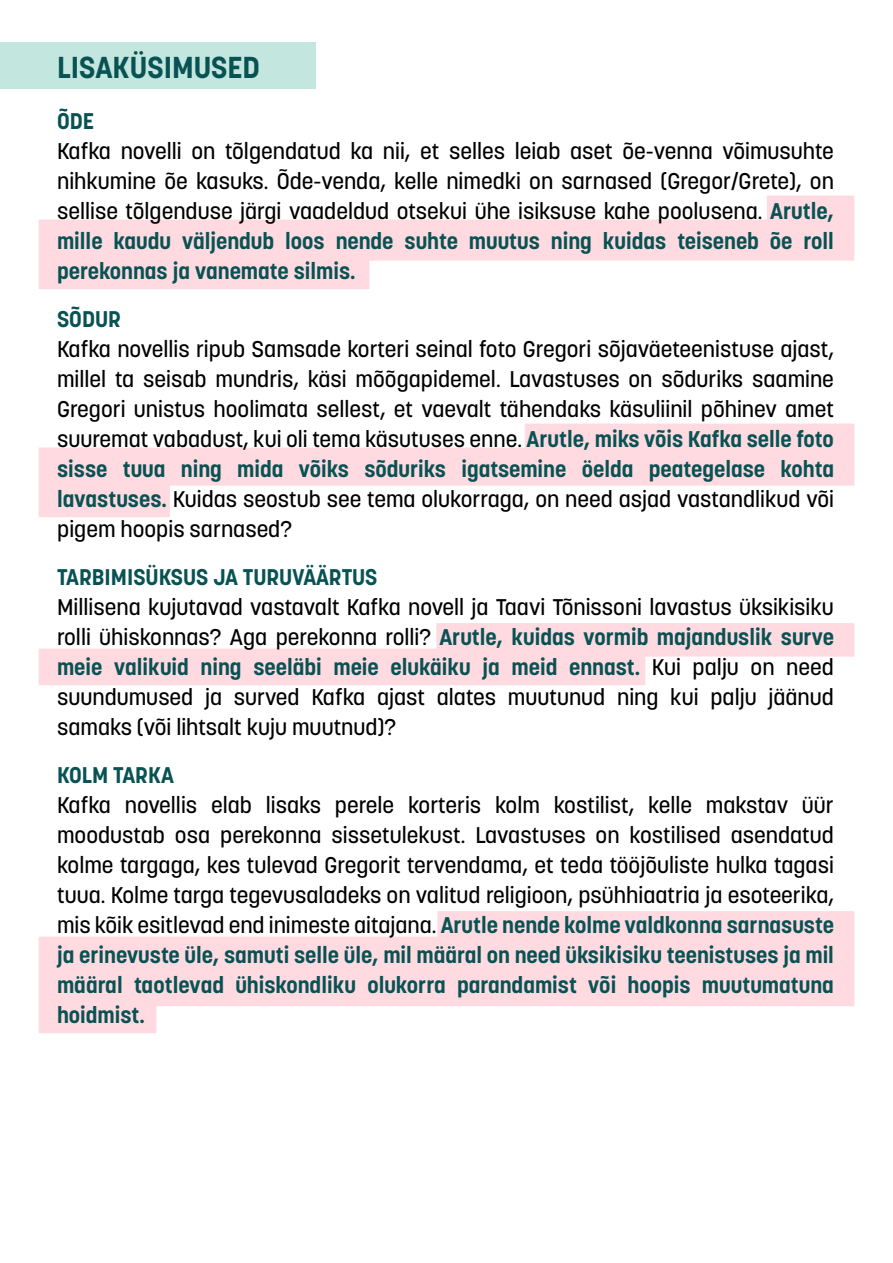
<style>
.page{position:relative;width:893px;height:1263px;background:#fff}
.page>*{position:absolute;margin:0;border:0;box-sizing:border-box;transform-origin:0 0}
.t1{font:700 30px "Korolev";color:#085253}
.t2{font:500 22.5px/30px "Korolev";color:#000;text-align:justify}
.t3{font:700 22.5px "Korolev";color:#085253}
.s1{font-weight:700;color:#085253}
</style>
<div class="page">
<div style="left:0;top:42px;width:315px;height:47px;background:#c3e6de"></div>
<svg style="left:39px;top:195px;width:815px;height:94px;fill:#ffdbe1"></svg>
<svg style="left:39px;top:423px;width:815px;height:94px;fill:#ffdbe1"></svg>
<svg style="left:39px;top:911px;width:815px;height:122px;fill:#ffdbe1"></svg>
<svg style="left:39px;top:623px;width:815px;height:62px;fill:#ffdbe1"></svg>
<h1 class="t1" style="left:57px;top:49px;width:205px">LISAKÜSIMUSED</h1>
<p class="t3" style="left:57px;top:107px;width:39px">ÕDE</p>
<p class="t2" style="left:57px;top:136px;width:778px">Kafka novelli on tõlgendatud ka nii, et selles leiab aset õe-venna võimusuhte nihkumine õe kasuks. Õde-venda, kelle nimedki on sarnased (Gregor/Grete), on sellise tõlgenduse järgi vaadeldud otsekui ühe isiksuse kahe poolusena. <span class="s1">Arutle, mille kaudu väljendub loos nende suhte muutus ning kuidas teiseneb õe roll perekonnas ja vanemate silmis.</span></p>
<p class="t3" style="left:57px;top:305px;width:66px">SÕDUR</p>
<p class="t2" style="left:57px;top:334px;width:778px">Kafka novellis ripub Samsade korteri seinal foto Gregori sõjaväeteenistuse ajast, millel ta seisab mundris, käsi mõõgapidemel. Lavastuses on sõduriks saamine Gregori unistus hoolimata sellest, et vaevalt tähendaks käsuliinil põhinev amet suuremat vabadust, kui oli tema käsutuses enne. <span class="s1">Arutle, miks võis Kafka selle foto sisse tuua ning mida võiks sõduriks igatsemine öelda peategelase kohta lavastuses.</span> Kuidas seostub see tema olukorraga, on need asjad vastandlikud või pigem hoopis sarnased?</p>
<p class="t3" style="left:57px;top:563px;width:322px">TARBIMISÜKSUS JA TURUVÄÄRTUS</p>
<p class="t2" style="left:57px;top:592px;width:778px">Millisena kujutavad vastavalt Kafka novell ja Taavi Tõnissoni lavastus üksikisiku rolli ühiskonnas? Aga perekonna rolli? <span class="s1">Arutle, kuidas vormib majanduslik surve meie valikuid ning seeläbi meie elukäiku ja meid ennast.</span> Kui palju on need suundumused ja surved Kafka ajast alates muutunud ning kui palju jäänud samaks (või lihtsalt kuju muutnud)?</p>
<p class="t3" style="left:57px;top:761px;width:118px">KOLM TARKA</p>
<p class="t2" style="left:57px;top:790px;width:778px">Kafka novellis elab lisaks perele korteris kolm kostilist, kelle makstav üür moodustab osa perekonna sissetulekust. Lavastuses on kostilised asendatud kolme targaga, kes tulevad Gregorit tervendama, et teda tööjõuliste hulka tagasi tuua. Kolme targa tegevusaladeks on valitud religioon, psühhiaatria ja esoteerika, mis kõik esitlevad end inimeste aitajana. <span class="s1">Arutle nende kolme valdkonna sarnasuste ja erinevuste üle, samuti selle üle, mil määral on need üksikisiku teenistuses ja mil määral taotlevad ühiskondliku olukorra parandamist või hoopis muutumatuna hoidmist.</span></p>
</div>
